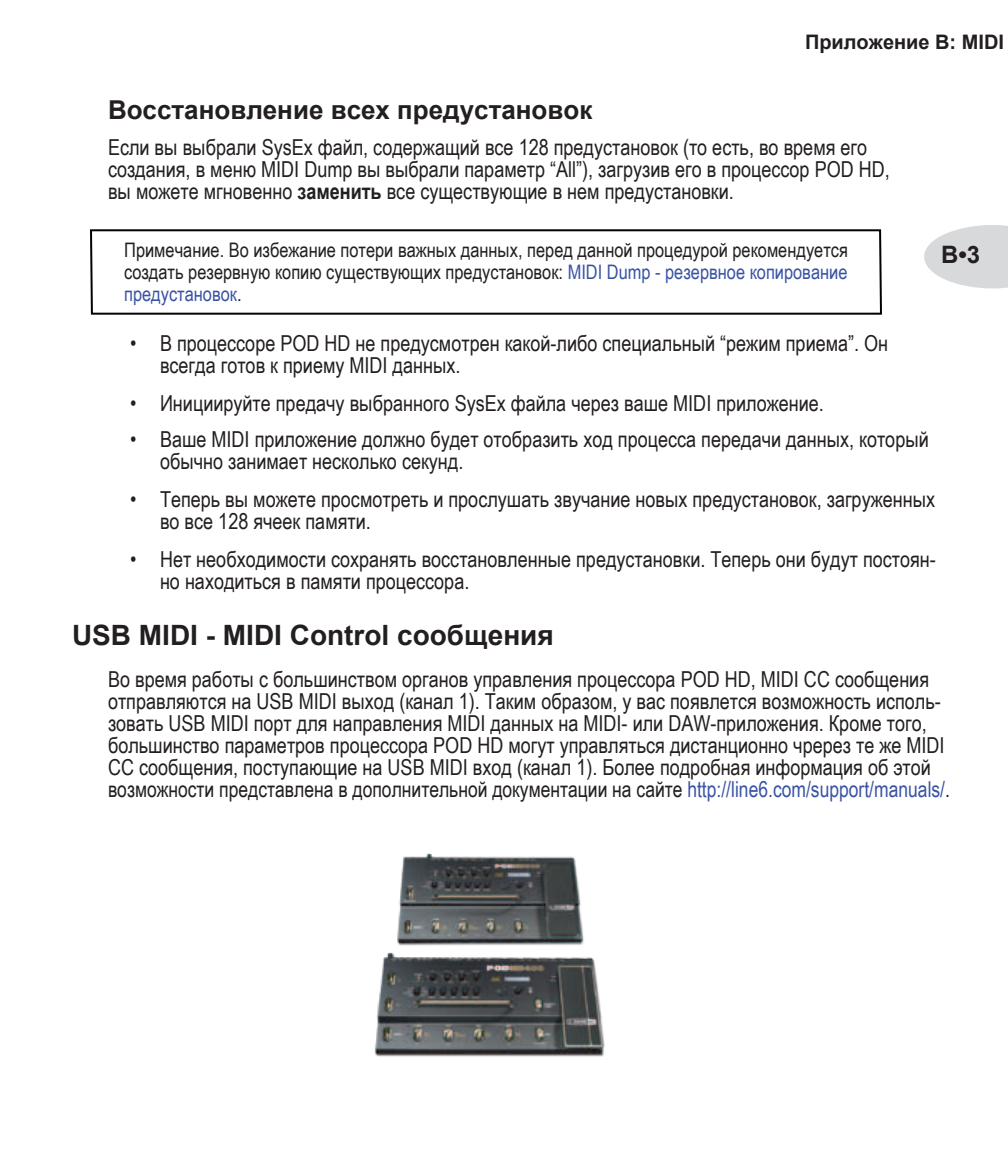
<style>
.page{position:relative;width:1008px;height:1152px;background:#fff}
.page>*{position:absolute;margin:0;border:0;box-sizing:border-box;transform-origin:0 0}
.t1{font:700 28px "Arial";color:#231f20}
.t2{font:700 26px "Arial";color:#231f20}
.t3{font:700 24px "Arial";color:#231f20}
.t4{font:22px/22px "Arial Narrow";color:#231f20}
.t5{font:20px/22px "Arial Narrow";color:#231f20;text-align:justify}
.t6{font:700 20px "Arial";color:#231f20}
.s1{font-weight:700}
.s2{color:#3953a4}
</style>
<div class="page">
<svg style="left:924px;top:225px;width:84px;height:63px"></svg>
<svg style="left:90px;top:229px;width:792px;height:86px"></svg>
<img style="left:374px;top:952px;width:231px;height:105px">
<img style="left:397px;top:853px;width:187px;height:93px">
<p class="t6" style="left:805px;top:29px;width:201px">Приложение B: MIDI</p>
<p class="t2" style="left:108px;top:92px;width:486px">Восстановление всех предустановок</p>
<p class="t4" style="left:108px;top:135px;width:783px">Если вы выбрали SysEx файл, содержащий все 128 предустановок (то есть, во время его создания, в меню MIDI Dump вы выбрали параметр “All”), загрузив его в процессор POD HD, вы можете мгновенно <span class="s1">заменить</span> все существующие в нем предустановки.</p>
<p class="t5" style="left:124px;top:238px;width:725px">Примечание. Во избежание потери важных данных, перед данной процедурой рекомендуется создать резервную копию существующих предустановок: <span class="s2">MIDI Dump - резервное копирование предустановок</span>.</p>
<p class="t4" style="left:160px;top:331px;width:730px;text-indent:-30px">• В процессоре POD HD не предусмотрен какой-либо специальный “режим приема”. Он всегда готов к приему MIDI данных.</p>
<p class="t4" style="left:130px;top:391px;width:695px">• Инициируйте предачу выбранного SysEx файла через ваше MIDI приложение.</p>
<p class="t4" style="left:160px;top:427px;width:770px;text-indent:-30px">• Ваше MIDI приложение должно будет отобразить ход процесса передачи данных, который обычно занимает несколько секунд.</p>
<p class="t4" style="left:160px;top:487px;width:777px;text-indent:-30px">• Теперь вы можете просмотреть и прослушать звучание новых предустановок, загруженных во все 128 ячеек памяти.</p>
<p class="t4" style="left:160px;top:547px;width:777px;text-indent:-30px">• Нет необходимости сохранять восстановленные предустановки. Теперь они будут постоян&shy;но находиться в памяти процессора.</p>
<p class="t1" style="left:72px;top:616px;width:483px">USB MIDI - MIDI Control сообщения</p>
<p class="t4" style="left:108px;top:667px;width:844px">Во время работы с большинством органов управления процессора POD HD, MIDI CC сообщения отправляются на USB MIDI выход (канал 1). Таким образом, у вас появлется возможность исполь&shy;зовать USB MIDI порт для направления MIDI данных на MIDI- или DAW-приложения. Кроме того, большинство параметров процессора POD HD могут управляться дистанционно чререз те же MIDI CC сообщения, поступающие на USB MIDI вход (канал 1). Более подробная информация об этой возможности представлена в дополнительной документации на сайте <span class="s2">http://line6.com/support/manuals/</span>.</p>
<p class="t3" style="left:941px;top:239px;width:41px">B•3</p>
</div>
